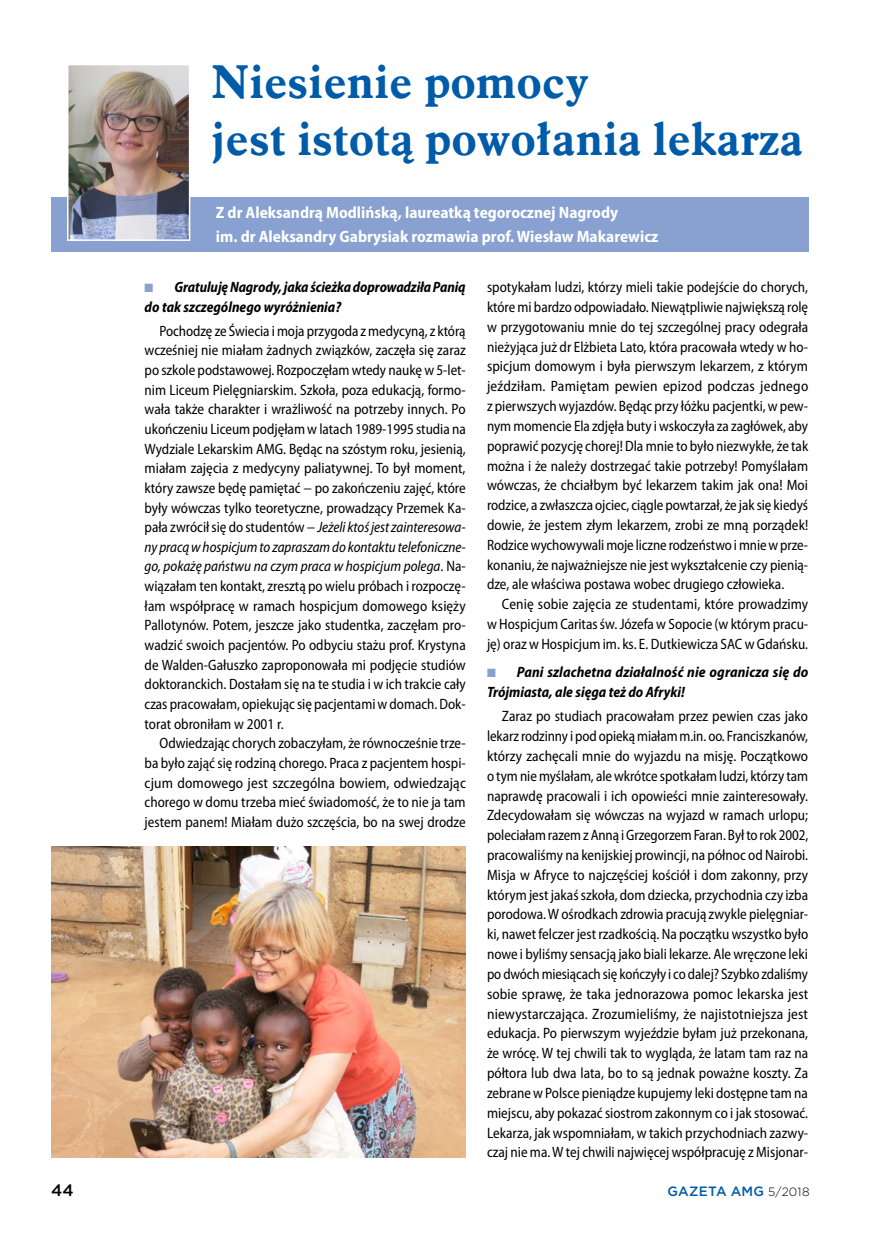
<style>
.page{position:relative;width:872px;height:1234px;background:#fff}
.page>*{position:absolute;margin:0;border:0;box-sizing:border-box;transform-origin:0 0}
.t1{font:700 46.5px/57px "Aldine 721 EU";letter-spacing:.005em;color:#005ba8}
.t2{font:700 semi-condensed 16.5px/24px "Myriad Pro";color:#fff}
.t3{font:500 16.5px "Gotham";color:#000}
.t4{font:semi-condensed 15px/19.8px "Myriad Pro";color:#000;text-align:justify;scale:.96 1}
.t5{font:semi-condensed 15px/19.6px "Myriad Pro";color:#000;text-align:justify;scale:.95 1}
.t6{font:semi-condensed 15px/19.8px "Myriad Pro";color:#000;text-align:justify}
.t7{font:italic 700 semi-condensed 15px/19.6px "Myriad Pro";color:#000;scale:.95 1}
.t8{font:italic 700 semi-condensed 15px/19.8px "Myriad Pro";color:#000}
.t9{font:500 13.5px "Gotham";letter-spacing:.015em;color:#005ba8}
.s1{color:#88a1d0}
.s2{font-style:italic}
.s3{font-weight:300;font-size:12px;color:#000}
</style>
<div class="page">
<div style="left:51px;top:197px;width:757px;height:55px;background:#88a1d0"></div>
<img style="left:70px;top:67px;width:117px;height:171px">
<div style="left:67px;top:64px;width:123px;height:177px;border:2px solid #fff"></div>
<img style="left:51px;top:846px;width:415px;height:311px">
<h1 class="t1" style="left:212px;top:54px;width:593px">Niesienie pomocy<br>jest istotą powołania lekarza</h1>
<p class="t2" style="left:216px;top:200px;width:444px">Z dr Aleksandrą Modlińską, laureatką tegorocznej Nagrody<br>im. dr Aleksandry Gabrysiak rozmawia prof. Wiesław Makarewicz</p>
<p class="t7" style="left:145px;top:277px;width:339px"><span class="s1">■</span> Gratuluję Nagrody, jaka ścieżka doprowadziła Panią do tak szczególnego wyróżnienia?</p>
<p class="t5" style="left:145px;top:320px;width:340px;text-indent:15px">Pochodzę ze Świecia i moja przygoda z medycyną, z którą wcześniej nie miałam żadnych związków, zaczęła się zaraz po szkole podstawowej. Rozpoczęłam wtedy naukę w 5-let&shy;nim Liceum Pielęgniarskim. Szkoła, poza edukacją, formo&shy;wała także charakter i wrażliwość na potrzeby innych. Po ukończeniu Liceum podjęłam w latach 1989-1995 studia na Wydziale Lekarskim AMG. Będąc na szóstym roku, jesienią, miałam zajęcia z medycyny paliatywnej. To był moment, który zawsze będę pamiętać − po zakończeniu zajęć, które były wówczas tylko teoretyczne, prowadzący Przemek Ka&shy;pała zwrócił się do studentów − <span class="s2">Jeżeli ktoś jest zainteresowa&shy;ny pracą w hospicjum to zapraszam do kontaktu telefoniczne&shy;go, pokażę państwu na czym praca w hospicjum polega</span>. Na&shy;wiązałam ten kontakt, zresztą po wielu próbach i rozpoczę&shy;łam współpracę w ramach hospicjum domowego księży Pallotynów. Potem, jeszcze jako studentka, zaczęłam pro&shy;wadzić swoich pacjentów. Po odbyciu stażu prof. Krystyna de Walden-Gałuszko zaproponowała mi podjęcie studiów doktoranckich. Dostałam się na te studia i w ich trakcie cały czas pracowałam, opiekując się pacjentami w domach. Dok&shy;torat obroniłam w 2001 r.</p>
<p class="t4" style="left:145px;top:733px;width:336px;text-indent:15px">Odwiedzając chorych zobaczyłam, że równocześnie trze&shy;ba było zająć się rodziną chorego. Praca z pacjentem hospi&shy;cjum domowego jest szczególna bowiem, odwiedzając chorego w domu trzeba mieć świadomość, że to nie ja tam jestem panem! Miałam dużo szczęścia, bo na swej drodze</p>
<p class="t4" style="left:487px;top:277px;width:336px">spotykałam ludzi, którzy mieli takie podejście do chorych, które mi bardzo odpowiadało. Niewątpliwie największą rolę w przygotowaniu mnie do tej szczególnej pracy odegrała nieżyjąca już dr Elżbieta Lato, która pracowała wtedy w ho&shy;spicjum domowym i była pierwszym lekarzem, z którym jeździłam. Pamiętam pewien epizod podczas jednego z pierwszych wyjazdów. Będąc przy łóżku pacjentki, w pew&shy;nym momencie Ela zdjęła buty i wskoczyła za zagłówek, aby poprawić pozycję chorej! Dla mnie to było niezwykłe, że tak można i że należy dostrzegać takie potrzeby! Pomyślałam wówczas, że chciałbym być lekarzem takim jak ona! Moi rodzice, a zwłaszcza ojciec, ciągle powtarzał, że jak się kiedyś dowie, że jestem złym lekarzem, zrobi ze mną porządek!<br>Rodzice wychowywali moje liczne rodzeństwo i mnie w prze&shy;konaniu, że najważniejsze nie jest wykształcenie czy pienią&shy;dze, ale właściwa postawa wobec drugiego człowieka.</p>
<p class="t6" style="left:487px;top:594px;width:323px;text-indent:15px">Cenię sobie zajęcia ze studentami, które prowadzimy w Hospicjum Caritas św. Józefa w Sopocie (w którym pracu&shy;ję) oraz w Hospicjum im. ks. E. Dutkiewicza SAC w Gdańsku.</p>
<p class="t8" style="left:487px;top:661px;width:323px"><span class="s1">■</span> Pani szlachetna działalność nie ogranicza się do<br>Trójmiasta, ale sięga też do Afryki!</p>
<p class="t4" style="left:487px;top:706px;width:336px;text-indent:15px">Zaraz po studiach pracowałam przez pewien czas jako lekarz rodzinny i pod opieką miałam m.in. oo. Franciszkanów, którzy zachęcali mnie do wyjazdu na misję. Początkowo o tym nie myślałam, ale wkrótce spotkałam ludzi, którzy tam naprawdę pracowali i ich opowieści mnie zainteresowały.<br>Zdecydowałam się wówczas na wyjazd w ramach urlopu; poleciałam razem z Anną i Grzegorzem Faran. Był to rok 2002, pracowaliśmy na kenijskiej prowincji, na północ od Nairobi.<br>Misja w Afryce to najczęściej kościół i dom zakonny, przy którym jest jakaś szkoła, dom dziecka, przychodnia czy izba porodowa. W ośrodkach zdrowia pracują zwykle pielęgniar&shy;ki, nawet felczer jest rzadkością. Na początku wszystko było nowe i byliśmy sensacją jako biali lekarze. Ale wręczone leki po dwóch miesiącach się kończyły i co dalej? Szybko zdaliśmy sobie sprawę, że taka jednorazowa pomoc lekarska jest niewystarczająca. Zrozumieliśmy, że najistotniejsza jest edukacja. Po pierwszym wyjeździe byłam już przekonana, że wrócę. W tej chwili tak to wygląda, że latam tam raz na półtora lub dwa lata, bo to są jednak poważne koszty. Za zebrane w Polsce pieniądze kupujemy leki dostępne tam na miejscu, aby pokazać siostrom zakonnym co i jak stosować.<br>Lekarza, jak wspomniałam, w takich przychodniach zazwy&shy;czaj nie ma. W tej chwili najwięcej współpracuję z Misjonar-</p>
<p class="t3" style="left:51px;top:1179px;width:24px">44</p>
<p class="t9" style="left:667px;top:1182px;width:143px">GAZETA AMG <span class="s3">5/2018</span></p>
</div>
